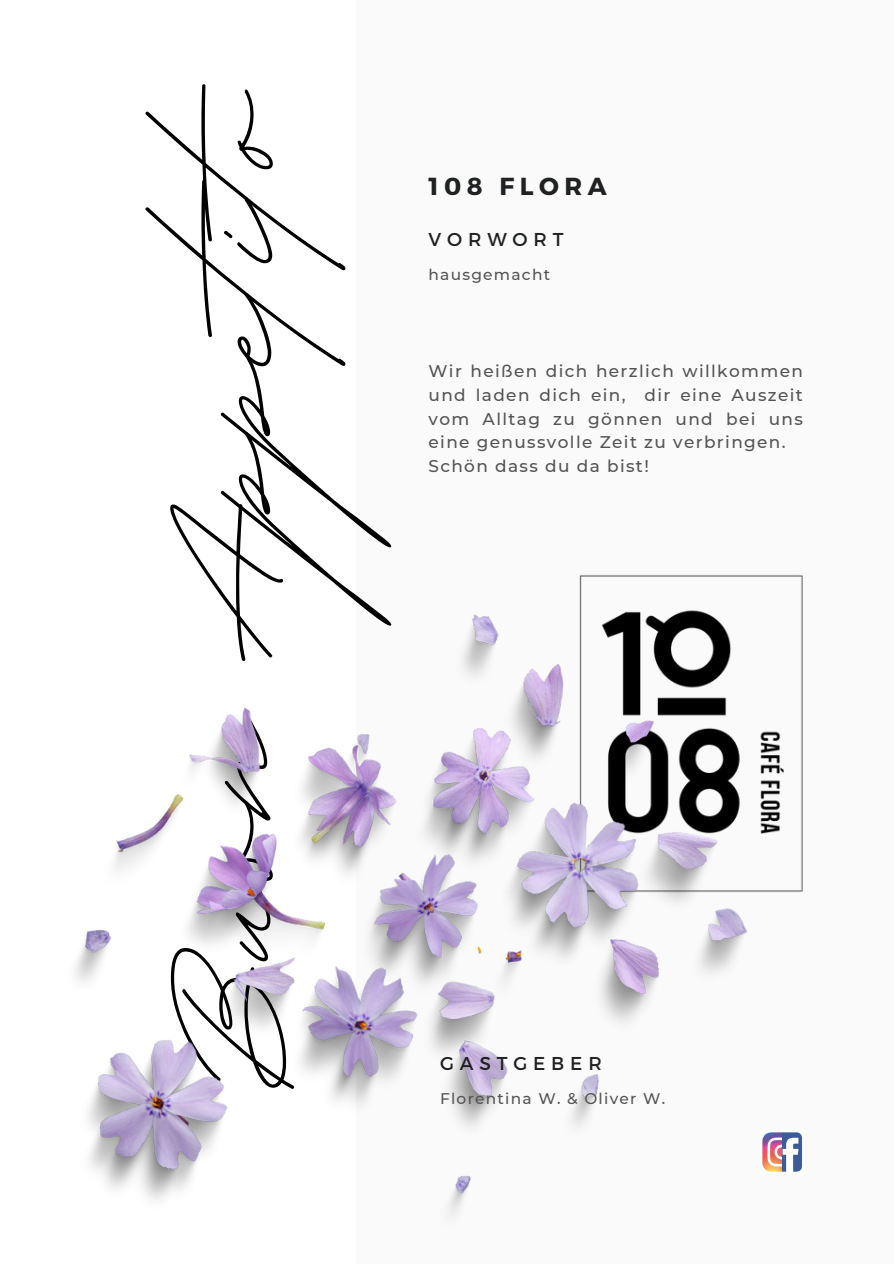
<style>
.page{position:relative;width:894px;height:1264px;background:#fff}
.page>*{position:absolute;margin:0;border:0;box-sizing:border-box;transform-origin:0 0}
.t1{font:295.2px "BD Script";color:#000}
.t2{font:700 24.6px "Montserrat";letter-spacing:.225em;color:#1f2122}
.t3{font:18.6px "Montserrat";letter-spacing:.315em;color:#1f2122}
.t4{font:500 16.95px/23.7px "Montserrat";letter-spacing:.08em;color:#545454}
.t5{font:500 15.45px "Montserrat";letter-spacing:.08em;color:#545454}
</style>
<div class="page">
<div style="left:356px;top:0;width:537px;height:1263px;background:#f8f8f8"></div>
<img style="left:579px;top:575px;width:224px;height:317px">
<img style="left:762px;top:1132px;width:40px;height:40px">
<img style="left:75px;top:614px;width:672px;height:598px">
<p class="t1" style="left:38px;top:1082px;width:1064px;rotate:-90deg">Buon Appetito</p>
<h4 class="t2" style="left:428px;top:170px;width:179px">108 FLORA</h4>
<h2 class="t3" style="left:428px;top:227px;width:136px">VORWORT</h2>
<h3 class="t5" style="left:428px;top:265px;width:123px">hausgemacht</h3>
<p class="t4" style="left:428px;top:359px;width:376px">Wir heißen dich herzlich willkommen und laden dich ein, dir eine Auszeit vom Alltag zu gönnen und bei uns eine genussvolle Zeit zu verbringen.<br>Schön dass du da bist!</p>
<h3 class="t3" style="left:440px;top:1051px;width:163px">GASTGEBER</h3>
<p class="t5" style="left:440px;top:1089px;width:227px">Florentina W. &amp; Oliver W.</p>
</div>
